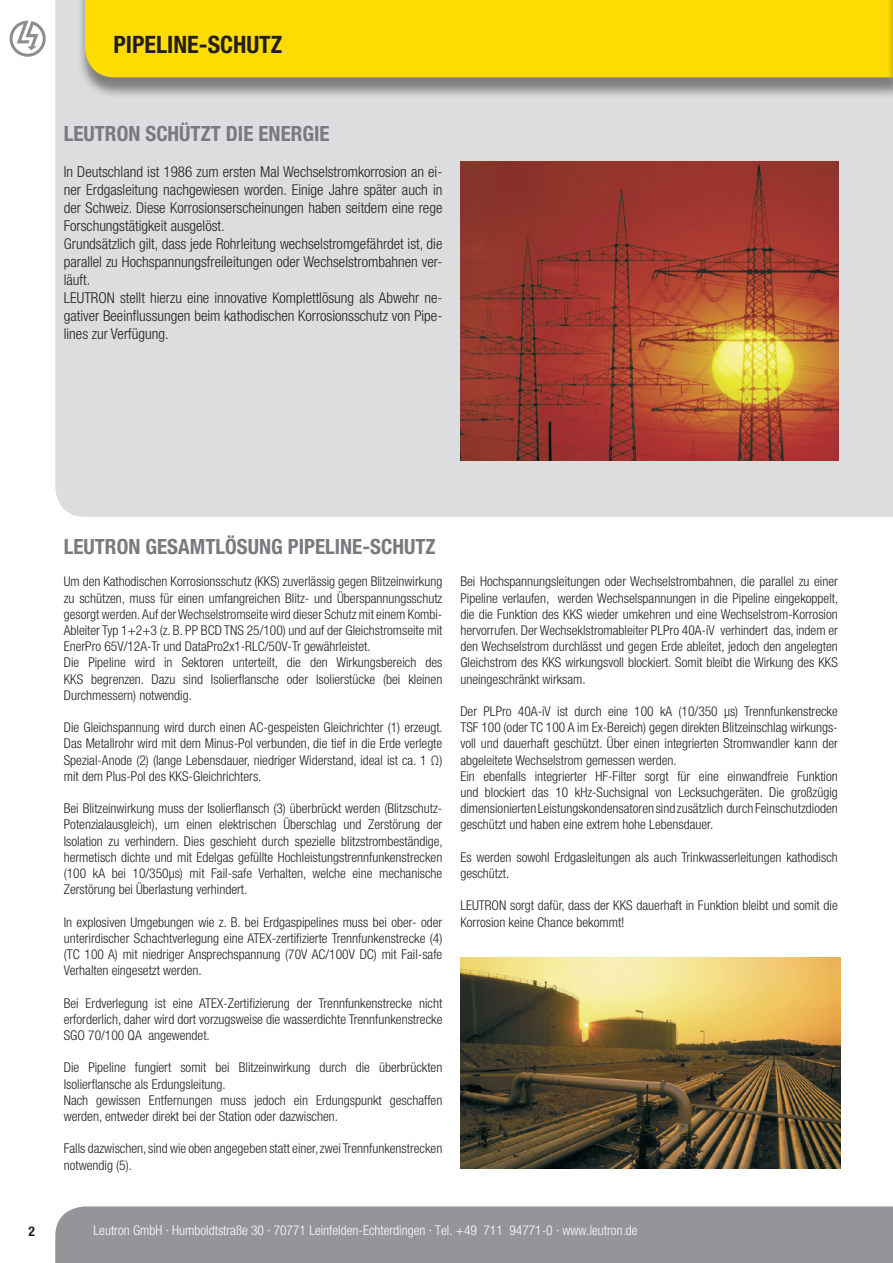
<style>
.page{position:relative;width:893px;height:1263px;background:#fff}
.page>*{position:absolute;margin:0;border:0;box-sizing:border-box;transform-origin:0 0}
.t1{font:700 condensed 24px "Helvetica Neue LT Std";color:#231f20}
.t2{font:700 condensed 21px "Helvetica Neue LT Std";color:#787a7d}
.t3{font:300 condensed 15px/18px "Helvetica Neue LT Std";color:#231f20}
.t4{font:300 condensed 13.5px/16.2px "Helvetica Neue LT Std";color:#231f20}
.t5{font:300 condensed 13.5px "Helvetica Neue LT Std";color:#fff}
.t6{font:700 condensed 13.5px "Helvetica Neue LT Std";color:#231f20}
</style>
<div class="page">
<div style="left:55px;top:1206px;width:838px;height:57px;background:#939598"></div>
<div style="left:55px;top:0;width:838px;height:517px;background:#dcdddf"></div>
<div style="left:77px;top:0;width:816px;height:100px;background:#231f20;opacity:.5"></div>
<div style="left:85px;top:0;width:801px;height:77px;background:#ffdc01"></div>
<svg style="left:10px;top:21px;width:36px;height:36px"></svg>
<div style="left:886px;top:0;width:7px;height:99px;background:#231f20;opacity:.5"></div>
<img style="left:460px;top:162px;width:379px;height:298px">
<img style="left:460px;top:957px;width:380px;height:211px">
<h1 class="t1" style="left:114px;top:30px;width:170px">PIPELINE-SCHUTZ</h1>
<h2 class="t2" style="left:64px;top:121px;width:12px">LEUTR</h2>
<h2 class="t2" style="left:117px;top:121px;width:214px">ON SCHÜTZT DIE ENERGIE</h2>
<p class="t3" style="left:64px;top:163px;width:380px">In Deutschland ist 1986 zum ersten Mal Wechselstromkorrosion an ei&shy;ner Erdgasleitung nachgewiesen worden. Einige Jahre später auch in der Schweiz. Diese Korrosionserscheinungen haben seitdem eine rege Forschungstätigkeit ausgelöst.<br>Grundsätzlich gilt, dass jede Rohrleitung wechselstromgefährdet ist, die parallel zu Hochspannungsfreileitungen oder Wechselstrombahnen ver&shy;läuft.<br>LEUTRON stellt hierzu eine innovative Komplettlösung als Abwehr ne&shy;gativer Beeinflussungen beim kathodischen Korrosionsschutz von Pipe&shy;lines zur Verfügung.</p>
<h2 class="t2" style="left:64px;top:534px;width:12px">LEUTR</h2>
<h2 class="t2" style="left:117px;top:534px;width:320px">ON GESAMTLÖSUNG PIPELINE-SCHUTZ</h2>
<p class="t4" style="left:64px;top:573px;width:380px">Um den Kathodischen Korrosionsschutz (KKS) zuverlässig gegen Blitzeinwirkung zu schützen, muss für einen umfangreichen Blitz- und Überspannungsschutz gesorgt werden. Auf der Wechselstromseite wird dieser Schutz mit einem Kombi-Ableiter Typ 1+2+3 (z. B. PP BCD TNS 25/100) und auf der Gleichstromseite mit EnerPro 65V/12A-Tr und DataPro2x1-RLC/50V-Tr gewährleistet.<br>Die Pipeline wird in Sektoren unterteilt, die den Wirkungsbereich des KKS begrenzen. Dazu sind Isolierflansche oder Isolierstücke (bei kleinen Durchmessern) notwendig.</p>
<p class="t4" style="left:64px;top:719px;width:381px;text-align:justify">Die Gleichspannung wird durch einen AC-gespeisten Gleichrichter (1) erzeugt.<br>Das Metallrohr wird mit dem Minus-Pol verbunden, die tief in die Erde verlegte Spezial-Anode (2) (lange Lebensdauer, niedriger Widerstand, ideal ist ca. 1 Ω) mit dem Plus-Pol des KKS-Gleichrichters.</p>
<p class="t4" style="left:64px;top:800px;width:381px;text-align:justify">Bei Blitzeinwirkung muss der Isolierflansch (3) überbrückt werden (Blitzschutz-Potenzialausgleich), um einen elektrischen Überschlag und Zerstörung der Isolation zu verhindern. Dies geschieht durch spezielle blitzstrombeständige, hermetisch dichte und mit Edelgas gefüllte Hochleistungstrennfunkenstrecken (100 kA bei 10/350µs) mit Fail-safe Verhalten, welche eine mechanische Zerstörung bei Überlastung verhindert.</p>
<p class="t4" style="left:64px;top:914px;width:380px;text-align:justify">In explosiven Umgebungen wie z. B. bei Erdgaspipelines muss bei ober- oder unterirdischer Schachtverlegung eine ATEX-zertifizierte Trennfunkenstrecke (4) (TC 100 A) mit niedriger Ansprechspannung (70V AC/100V DC) mit Fail-safe Verhalten eingesetzt werden.</p>
<p class="t4" style="left:64px;top:995px;width:380px;text-align:justify">Bei Erdverlegung ist eine ATEX-Zertifizierung der Trennfunkenstrecke nicht erforderlich, daher wird dort vorzugsweise die wasserdichte Trennfunkenstrecke SGO 70/100 QA angewendet.</p>
<p class="t4" style="left:64px;top:1059px;width:380px">Die Pipeline fungiert somit bei Blitzeinwirkung durch die überbrückten Isolierflansche als Erdungsleitung.<br>Nach gewissen Entfernungen muss jedoch ein Erdungspunkt geschaffen werden, entweder direkt bei der Station oder dazwischen.</p>
<p class="t4" style="left:64px;top:1140px;width:380px">Falls dazwischen, sind wie oben angegeben statt einer, zwei Trennfunkenstrecken notwendig (5).</p>
<p class="t4" style="left:460px;top:573px;width:379px;text-align:justify">Bei Hochspannungsleitungen oder Wechselstrombahnen, die parallel zu einer Pipeline verlaufen, werden Wechselspannungen in die Pipeline eingekoppelt, die die Funktion des KKS wieder umkehren und eine Wechselstrom-Korrosion hervorrufen. Der Wechseklstromableiter PLPro 40A-iV verhindert das, indem er den Wechselstrom durchlässt und gegen Erde ableitet, jedoch den angelegten Gleichstrom des KKS wirkungsvoll blockiert. Somit bleibt die Wirkung des KKS uneingeschränkt wirksam.</p>
<p class="t4" style="left:460px;top:703px;width:379px">Der PLPro 40A-iV ist durch eine 100 kA (10/350 µs) Trennfunkenstrecke TSF 100 (oder TC 100 A im Ex-Bereich) gegen direkten Blitzeinschlag wirkungs&shy;voll und dauerhaft geschützt. Über einen integrierten Stromwandler kann der abgeleitete Wechselstrom gemessen werden.<br>Ein ebenfalls integrierter HF-Filter sorgt für eine einwandfreie Funktion und blockiert das 10 kHz-Suchsignal von Lecksuchgeräten. Die großzügig dimensionierten Leistungskondensatoren sind zusätzlich durch Feinschutzdioden geschützt und haben eine extrem hohe Lebensdauer.</p>
<p class="t4" style="left:460px;top:849px;width:379px">Es werden sowohl Erdgasleitungen als auch Trinkwasserleitungen kathodisch geschützt.</p>
<p class="t4" style="left:460px;top:897px;width:379px">LEUTRON sorgt dafür, dass der KKS dauerhaft in Funktion bleibt und somit die<br>Korrosion keine Chance bekommt!</p>
<p class="t6" style="left:29px;top:1223px;width:8px">2</p>
<p class="t5" style="left:94px;top:1223px;width:546px">Leutron GmbH · Humboldtstraße 30 · 70771 Leinfelden-Echterdingen · Tel. +49 711 94771-0 · www.leutron.de</p>
</div>
